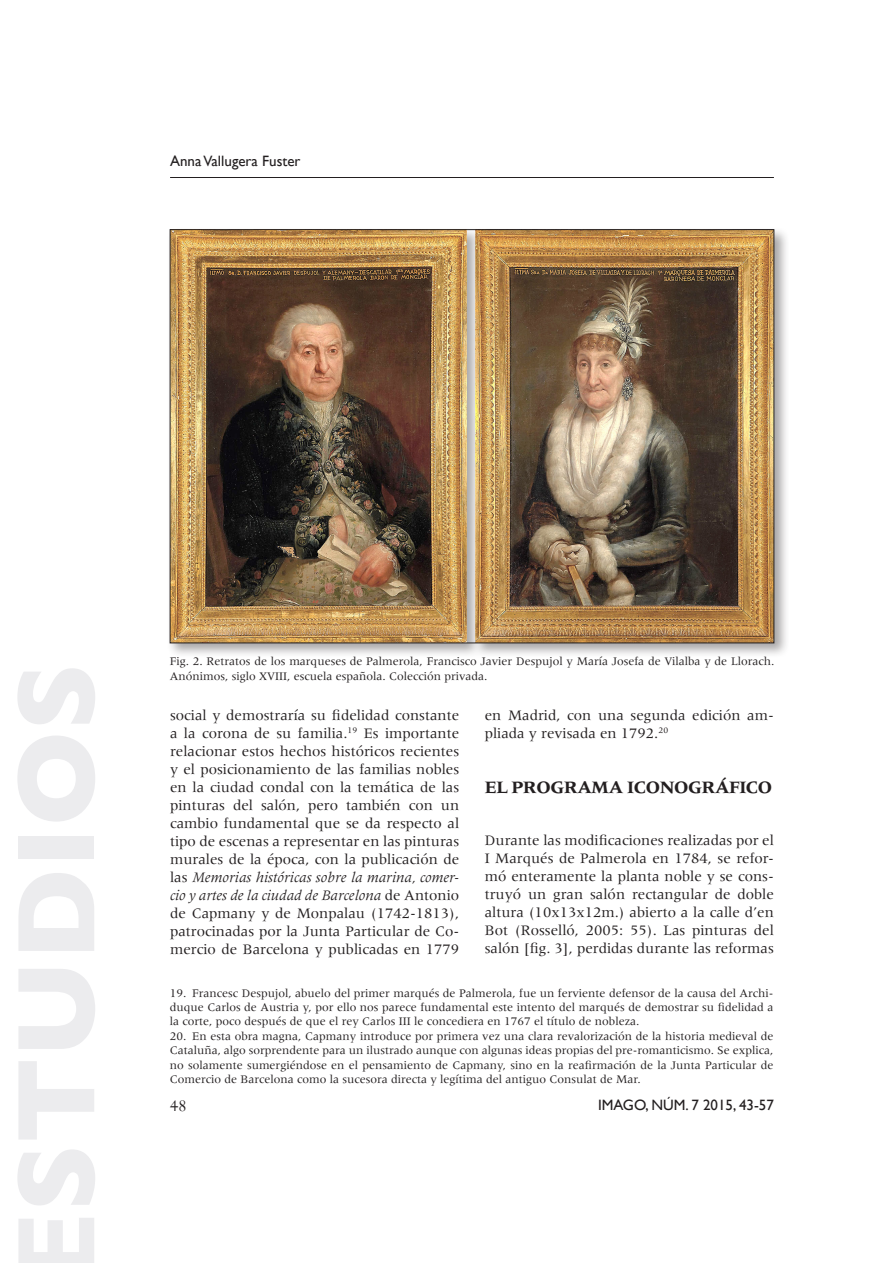
<style>
.page{position:relative;width:893px;height:1263px;background:#fff}
.page>*{position:absolute;margin:0;border:0;box-sizing:border-box;transform-origin:0 0}
.Subtitulo{font:700 18px "Meridien";letter-spacing:-.04em;color:#231f20}
.t1{font:18px "Perpetua";color:#231f20}
.Cuerpo{font:15px/18px "Meridien";color:#231f20;text-align:justify}
.Primer_parrafo{font:15px/18px "Meridien";color:#231f20;text-align:justify}
.t2{font:15px "Gill Sans";color:#231f20}
.notas2{font:12px/14.4px "Meridien";color:#231f20;text-align:justify}
.pie_foto{font:12px/14.4px "Meridien";color:#231f20}
.s1{font-style:italic}
</style>
<div class="page">
<hr style="left:170px;top:177px;width:604px;height:1px;background:#231f20">
<div style="left:167px;top:226px;width:622px;height:432px;background:#231f20;opacity:.4"></div>
<img style="left:172px;top:231px;width:600px;height:410px">
<p class="t2" style="left:170px;top:152px;width:132px">Anna Vallugera Fuster</p>
<p class="pie_foto" style="left:170px;top:654px;width:606px">Fig. 2. Retratos de los marqueses de Palmerola, Francisco Javier Despujol y María Josefa de Vilalba y de Llorach.<br>Anónimos, siglo XVIII, escuela española. Colección privada.</p>
<p class="Cuerpo" style="left:170px;top:706px;width:291px">social y demostraría su fidelidad constante a la corona de su familia.<sup>19</sup> Es importante relacionar estos hechos históricos recientes y el posicionamiento de las familias nobles en la ciudad condal con la temática de las pinturas del salón, pero también con un cambio fundamental que se da respecto al tipo de escenas a representar en las pinturas murales de la época, con la publicación de las <span class="s1">Memorias históricas sobre la marina, comer&shy;cio y artes de la ciudad de Barcelona</span> de Antonio de Capmany y de Monpalau (1742-1813), patrocinadas por la Junta Particular de Co&shy;mercio de Barcelona y publicadas en 1779</p>
<p class="Cuerpo" style="left:485px;top:706px;width:291px">en Madrid, con una segunda edición am&shy;pliada y revisada en 1792.<sup>20</sup></p>
<p class="Subtitulo" style="left:485px;top:777px;width:289px">EL PROGRAMA ICONOGRÁFICO</p>
<p class="Primer_parrafo" style="left:485px;top:831px;width:291px">Durante las modificaciones realizadas por el I Marqués de Palmerola en 1784, se refor&shy;mó enteramente la planta noble y se cons&shy;truyó un gran salón rectangular de doble altura (10x13x12m.) abierto a la calle d’en Bot (Rosselló, 2005: 55). Las pinturas del salón [fig. 3], perdidas durante las reformas</p>
<p class="notas2" style="left:170px;top:985px;width:605px">19. Francesc Despujol, abuelo del primer marqués de Palmerola, fue un ferviente defensor de la causa del Archi&shy;duque Carlos de Austria y, por ello nos parece fundamental este intento del marqués de demostrar su fidelidad a la corte, poco después de que el rey Carlos III le concediera en 1767 el título de nobleza.</p>
<p class="notas2" style="left:170px;top:1029px;width:605px">20. En esta obra magna, Capmany introduce por primera vez una clara revalorización de la historia medieval de Cataluña, algo sorprendente para un ilustrado aunque con algunas ideas propias del pre-romanticismo. Se explica, no solamente sumergiéndose en el pensamiento de Capmany, sino en la reafirmación de la Junta Particular de Comercio de Barcelona como la sucesora directa y legítima del antiguo Consulat de Mar.</p>
<h1 class="t1" style="left:170px;top:1094px;width:18px">48</h1>
<p class="t2" style="left:598px;top:1096px;width:177px">IMAGO, NÚM. 7 2015, 43-57</p>
</div>
